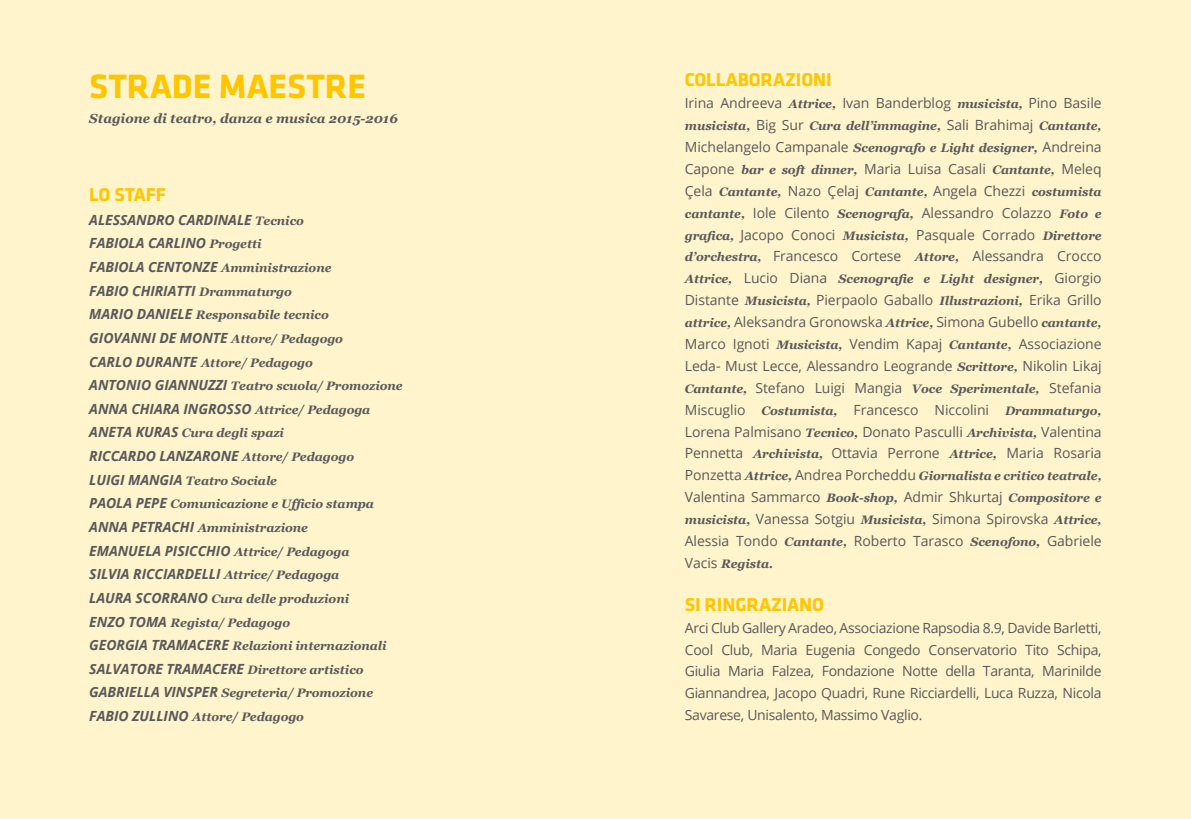
<style>
.page{position:relative;width:1191px;height:819px;background:#fff4cc}
.page>*{position:absolute;margin:0;border:0;box-sizing:border-box;transform-origin:0 0}
.t1{font:700 35px "Klavika";color:#ffc600}
.t2{font:700 19.25px "Klavika";letter-spacing:-.005em;color:#ffc600}
.t3{font:14px/21.9px "Open Sans";letter-spacing:-.005em;color:#58595b;text-align:justify}
.t4{font:italic 700 14px/23.6px "Open Sans";letter-spacing:-.005em;color:#58595b}
.t5{font:italic 700 13.12px "Georgia";color:#58595b}
.t6{font:italic 700 12.25px/23.6px "Georgia";letter-spacing:-.005em;color:#58595b}
.s1{font-family:"Georgia";font-size:12.25px}
.s2{font-family:"Open Sans";font-size:14px}
.s3{font-family:"Georgia";font-weight:700;font-style:italic;font-size:12.25px}
.s4{font-family:"Open Sans";font-weight:400;font-style:normal;font-size:14px}
</style>
<div class="page">
<h1 class="t1" style="left:89px;top:67px;width:278px">STRADE MAESTRE</h1>
<p class="t5" style="left:89px;top:108px;width:310px">Stagione di teatro, danza e musica 2015-2016</p>
<h2 class="t2" style="left:89px;top:184px;width:78px">LO STAFF</h2>
<p class="t4" style="left:89px;top:207px;width:244px">ALESSANDRO CARDINALE <span class="s1">Tecnico<br></span>FABIOLA CARLINO <span class="s1">Progetti<br></span>FABIOLA CENTONZE <span class="s1">Amministrazione<br></span>FABIO CHIRIATTI <span class="s1">Drammaturgo</span></p>
<p class="t6" style="left:89px;top:302px;width:241px"><span class="s2">MARIO DANIELE</span> Responsabile tecnico</p>
<p class="t4" style="left:89px;top:325px;width:255px">GIOVANNI DE MONTE <span class="s1">Attore/ Pedagogo</span></p>
<p class="t6" style="left:89px;top:350px;width:315px"><span class="s2">CARLO DURANTE</span> Attore/ Pedagogo<br><span class="s2">ANTONIO GIANNUZZI</span> Teatro scuola/ Promozione</p>
<p class="t4" style="left:89px;top:396px;width:282px">ANNA CHIARA INGROSSO <span class="s1">Attrice/ Pedagoga</span></p>
<p class="t6" style="left:89px;top:421px;width:196px"><span class="s2">ANETA KURAS</span> Cura degli spazi</p>
<p class="t4" style="left:89px;top:444px;width:266px">RICCARDO LANZARONE <span class="s1">Attore/ Pedagogo</span></p>
<p class="t6" style="left:89px;top:468px;width:286px"><span class="s2">LUIGI MANGIA</span> Teatro Sociale<br><span class="s2">PAOLA PEPE</span> Comunicazione e Ufficio stampa<br><span class="s2">ANNA PETRACHI</span> Amministrazione</p>
<p class="t4" style="left:89px;top:538px;width:262px">EMANUELA PISICCHIO <span class="s1">Attrice/ Pedagoga<br></span>SILVIA RICCIARDELLI <span class="s1">Attrice/ Pedagoga</span></p>
<p class="t6" style="left:89px;top:586px;width:299px"><span class="s2">LAURA SCORRANO</span> Cura delle produzioni<br><span class="s2">ENZO TOMA</span> Regista/ Pedagogo<br><span class="s2">GEORGIA TRAMACERE</span> Relazioni internazionali</p>
<p class="t4" style="left:89px;top:656px;width:276px">SALVATORE TRAMACERE <span class="s1">Direttore artistico</span></p>
<p class="t6" style="left:89px;top:680px;width:285px"><span class="s2">GABRIELLA VINSPER</span> Segreteria/ Promozione<br><span class="s2">FABIO ZULLINO</span> Attore/ Pedagogo</p>
<h2 class="t2" style="left:685px;top:69px;width:148px">COLLABORAZIONI</h2>
<p class="t3" style="left:685px;top:92px;width:418px">Irina Andreeva <span class="s3">Attrice,</span> Ivan Banderblog <span class="s3">musicista,</span> Pino Basile</p>
<p class="t6" style="left:685px;top:113px;width:418px">musicista, <span class="s4">Big Sur</span> Cura dell’immagine, <span class="s4">Sali Brahimaj</span> Cantante,</p>
<p class="t3" style="left:685px;top:136px;width:418px">Michelangelo Campanale <span class="s3">Scenografo e Light designer,</span> Andreina<br>Capone <span class="s3">bar e soft dinner,</span> Maria Luisa Casali <span class="s3">Cantante,</span> Meleq</p>
<p class="t6" style="left:685px;top:179px;width:418px"><span class="s4">Çela</span> Cantante, <span class="s4">Nazo Çelaj</span> Cantante, <span class="s4">Angela Chezzi</span> costumista</p>
<p class="t3" style="left:685px;top:201px;width:418px"><span class="s3">cantante,</span> Iole Cilento <span class="s3">Scenografa,</span> Alessandro Colazzo <span class="s3">Foto e</span></p>
<p class="t6" style="left:685px;top:223px;width:418px">grafica, <span class="s4">Jacopo Conoci</span> Musicista, <span class="s4">Pasquale Corrado</span> Direttore</p>
<p class="t3" style="left:685px;top:245px;width:418px"><span class="s3">d’orchestra,</span> Francesco Cortese <span class="s3">Attore,</span> Alessandra Crocco</p>
<p class="t6" style="left:685px;top:267px;width:418px">Attrice, <span class="s4">Lucio Diana</span> Scenografie e Light designer, <span class="s4">Giorgio</span></p>
<p class="t3" style="left:685px;top:289px;width:418px">Distante <span class="s3">Musicista,</span> Pierpaolo Gaballo <span class="s3">Illustrazioni,</span> Erika Grillo <span class="s3">attrice,</span> Aleksandra Gronowska <span class="s3">Attrice,</span> Simona Gubello <span class="s3">cantante, </span>Marco Ignoti <span class="s3">Musicista,</span> Vendim Kapaj <span class="s3">Cantante,</span> Associazione Leda- Must Lecce, Alessandro Leogrande <span class="s3">Scrittore,</span> Nikolin Likaj</p>
<p class="t6" style="left:685px;top:376px;width:418px">Cantante, <span class="s4">Stefano Luigi Mangia</span> Voce Sperimentale, <span class="s4">Stefania</span></p>
<p class="t3" style="left:685px;top:398px;width:418px">Miscuglio <span class="s3">Costumista,</span> Francesco Niccolini <span class="s3">Drammaturgo, </span>Lorena Palmisano <span class="s3">Tecnico,</span> Donato Pasculli <span class="s3">Archivista,</span> Valentina Pennetta <span class="s3">Archivista,</span> Ottavia Perrone <span class="s3">Attrice,</span> Maria Rosaria</p>
<p class="t6" style="left:685px;top:463px;width:418px"><span class="s4">Ponzetta</span> Attrice, <span class="s4">Andrea Porcheddu</span> Giornalista e critico teatrale,</p>
<p class="t3" style="left:685px;top:486px;width:418px">Valentina Sammarco <span class="s3">Book-shop,</span> Admir Shkurtaj <span class="s3">Compositore e</span></p>
<p class="t6" style="left:685px;top:507px;width:418px">musicista, <span class="s4">Vanessa Sotgiu</span> Musicista, <span class="s4">Simona Spirovska</span> Attrice,</p>
<p class="t3" style="left:685px;top:529px;width:418px">Alessia Tondo <span class="s3">Cantante,</span> Roberto Tarasco <span class="s3">Scenofono,</span> Gabriele</p>
<p class="t6" style="left:685px;top:551px;width:90px"><span class="s4">Vacis</span> Regista.</p>
<h2 class="t2" style="left:685px;top:594px;width:141px">SI RINGRAZIANO</h2>
<p class="t3" style="left:685px;top:616px;width:418px">Arci Club Gallery Aradeo, Associazione Rapsodia 8.9, Davide Barletti, Cool Club, Maria Eugenia Congedo Conservatorio Tito Schipa, Giulia Maria Falzea, Fondazione Notte della Taranta, Marinilde Giannandrea, Jacopo Quadri, Rune Ricciardelli, Luca Ruzza, Nicola Savarese, Unisalento, Massimo Vaglio.</p>
</div>
